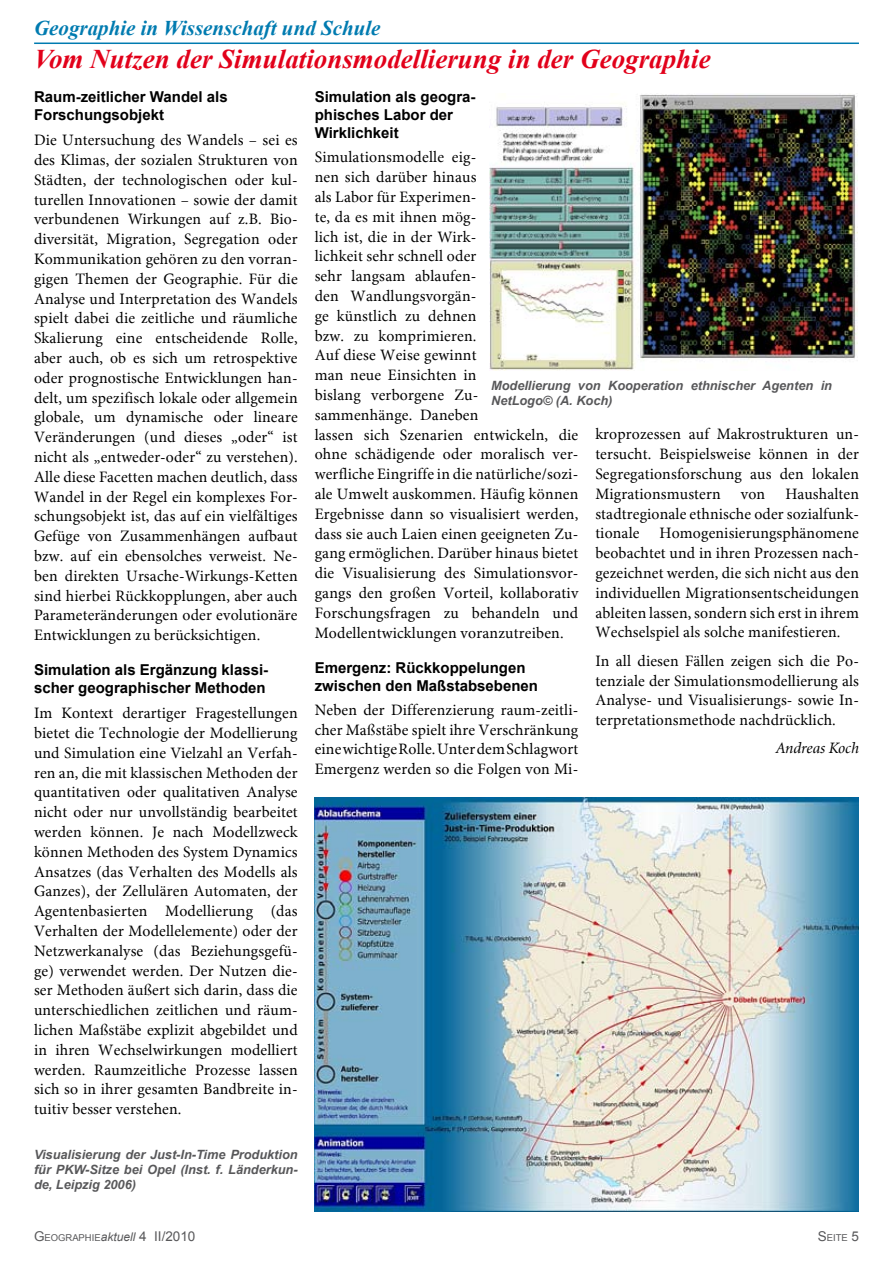
<style>
.page{position:relative;width:893px;height:1263px;background:#fff}
.page>*{position:absolute;margin:0;border:0;box-sizing:border-box;transform-origin:0 0}
.t1{font:italic 700 27px "Times New Roman";color:#e2001a}
.t2{font:italic 700 21px "Times New Roman";color:#007bb0}
.t3{font:15.75px/19.8px "Minion";letter-spacing:.015em;color:#000;text-align:justify}
.t4{font:italic 15.75px "Minion";color:#000}
.t5{font:700 15px/18px "Arial";color:#000}
.t6{font:italic 700 12.75px/15px "Arial";color:#58585a}
.t7{font:9.45px "Arial";color:#58585a}
.s1{font-size:13.5px}
.s2{font-style:italic;font-size:12px}
</style>
<div class="page">
<hr style="left:34px;top:43px;width:825px;height:1px;background:#007bb0">
<img style="left:489px;top:94px;width:369px;height:276px">
<img style="left:314px;top:797px;width:545px;height:415px">
<h2 class="t2" style="left:34px;top:14px;width:348px">Geographie in Wissenschaft und Schule</h2>
<h1 class="t1" style="left:34px;top:40px;width:678px">Vom Nutzen der Simulationsmodellierung in der Geographie</h1>
<p class="t5" style="left:34px;top:89px;width:195px">Raum-zeitlicher Wandel als<br>Forschungsobjekt</p>
<p class="t3" style="left:34px;top:130px;width:265px">Die Untersuchung des Wandels – sei es des Klimas, der sozialen Strukturen von Städten, der technologischen oder kul&shy;turellen Innovationen – sowie der damit verbundenen Wirkungen auf z.B. Bio&shy;diversität, Migration, Segregation oder Kommunikation gehören zu den vorran&shy;gigen Themen der Geographie. Für die Analyse und Interpretation des Wandels spielt dabei die zeitliche und räumliche Skalierung eine entscheidende Rolle, aber auch, ob es sich um retrospektive oder prognostische Entwicklungen han&shy;delt, um spezifisch lokale oder allgemein globale, um dynamische oder lineare Veränderungen (und dieses „oder“ ist nicht als „entweder-oder“ zu verstehen).<br>Alle diese Facetten machen deutlich, dass Wandel in der Regel ein komplexes For&shy;schungsobjekt ist, das auf ein vielfältiges Gefüge von Zusammenhängen aufbaut bzw. auf ein ebensolches verweist. Ne&shy;ben direkten Ursache-Wirkungs-Ketten sind hierbei Rückkopplungen, aber auch Parameteränderungen oder evolutionäre Entwicklungen zu berücksichtigen.</p>
<p class="t5" style="left:34px;top:661px;width:236px">Simulation als Ergänzung klassi&shy;scher geographischer Methoden</p>
<p class="t3" style="left:34px;top:703px;width:265px">Im Kontext derartiger Fragestellungen bietet die Technologie der Modellierung und Simulation eine Vielzahl an Verfah&shy;ren an, die mit klassischen Methoden der quantitativen oder qualitativen Analyse nicht oder nur unvollständig bearbeitet werden können. Je nach Modellzweck können Methoden des System Dynamics Ansatzes (das Verhalten des Modells als Ganzes), der Zellulären Automaten, der Agentenbasierten Modellierung (das Verhalten der Modellelemente) oder der Netzwerkanalyse (das Beziehungsgefü&shy;ge) verwendet werden. Der Nutzen die&shy;ser Methoden äußert sich darin, dass die unterschiedlichen zeitlichen und räum&shy;lichen Maßstäbe explizit abgebildet und in ihren Wechselwirkungen modelliert werden. Raumzeitliche Prozesse lassen sich so in ihrer gesamten Bandbreite in&shy;tuitiv besser verstehen.</p>
<p class="t5" style="left:315px;top:89px;width:162px">Simulation als geogra&shy;phisches Labor der<br>Wirklichkeit</p>
<p class="t3" style="left:315px;top:147px;width:265px;text-align:left">Simulationsmodelle eig-<br>nen sich darüber hinaus<br>als Labor für Experimen-<br>te, da es mit ihnen mög-<br>lich ist, die in der Wirk-<br>lichkeit sehr schnell oder<br>sehr langsam ablaufen-<br>den Wandlungsvorgän-<br>ge künstlich zu dehnen<br>bzw. zu komprimieren.<br>Auf diese Weise gewinnt<br>man neue Einsichten in<br>bislang verborgene Zu&shy;sammenhänge. Daneben<br>lassen sich Szenarien entwickeln, die ohne schädigende oder moralisch ver&shy;werfliche Eingriffe in die natürliche/sozi&shy;ale Umwelt auskommen. Häufig können<br>Ergebnisse dann so visualisiert werden, dass sie auch Laien einen geeigneten Zu&shy;gang ermöglichen. Darüber hinaus bietet die Visualisierung des Simulationsvor&shy;gangs den großen Vorteil, kollaborativ<br>Forschungsfragen zu behandeln und<br>Modellentwicklungen voranzutreiben.</p>
<p class="t5" style="left:315px;top:659px;width:225px">Emergenz: Rückkoppelungen zwischen den Maßstabsebenen</p>
<p class="t3" style="left:315px;top:700px;width:265px">Neben der Differenzierung raum-zeitli&shy;cher Maßstäbe spielt ihre Verschränkung eine wichtige Rolle. Unter dem Schlagwort Emergenz werden so die Folgen von Mi-</p>
<p class="t6" style="left:491px;top:378px;width:342px">Modellierung von Kooperation ethnischer Agenten in<br>NetLogo© (A. Koch)</p>
<p class="t3" style="left:595px;top:424px;width:265px">kroprozessen auf Makrostrukturen un&shy;tersucht. Beispielsweise können in der Segregationsforschung aus den lokalen Migrationsmustern</p>
<p class="t3" style="left:595px;top:484px;width:265px;text-indent:190px">Haushalten stadtregionale ethnische oder sozialfunk&shy;tionale</p>
<p class="t3" style="left:741px;top:484px;width:26px">von</p>
<p class="t3" style="left:595px;top:523px;width:265px;text-indent:64px">Homogenisierungsphänomene beobachtet und in ihren Prozessen nach&shy;gezeichnet werden, die sich nicht aus den individuellen Migrationsentscheidungen ableiten lassen, sondern sich erst in ihrem Wechselspiel als solche manifestieren.</p>
<p class="t3" style="left:595px;top:651px;width:265px">In all diesen Fällen zeigen sich die Po&shy;tenziale der Simulationsmodellierung als Analyse- und Visualisierungs- sowie In&shy;terpretationsmethode nachdrücklich.</p>
<p class="t4" style="left:776px;top:740px;width:85px">Andreas Koch</p>
<p class="t6" style="left:34px;top:1147px;width:265px;text-align:justify">Visualisierung der Just-In-Time Produktion für PKW-Sitze bei Opel (Inst. f. Länderkun&shy;de, Leipzig 2006)</p>
<p class="t7" style="left:34px;top:1232px;width:163px"><span class="s1">G</span>EOGRAPHIE<span class="s2">aktuell</span> <span class="s1">4 II/2010</span></p>
<p class="t7" style="left:818px;top:1232px;width:43px"><span class="s1">S</span>EITE <span class="s1">5</span></p>
</div>
